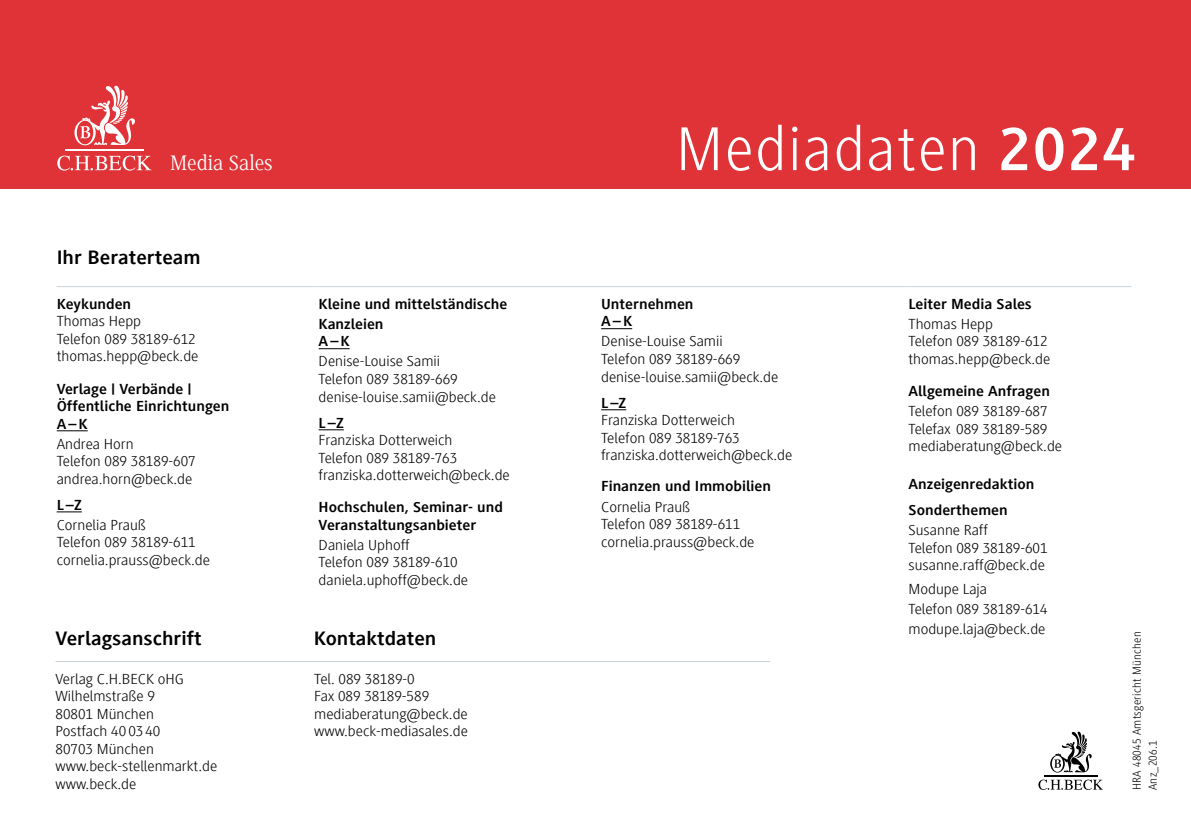
<style>
.page{position:relative;width:1191px;height:840px;background:#fff}
.page>*{position:absolute;margin:0;border:0;box-sizing:border-box;transform-origin:0 0}
.t1{font:300 64px "Generis Sans Com";letter-spacing:.03em;color:#fff}
.t2{font:21.6px "Generis Serif Com";color:#fff}
.t3{font:700 20px "Generis Sans Com";color:#000;scale:1.08 1}
.t4{font:300 15px/17.6px "Generis Sans Com";color:#000;scale:1.08 1}
.t5{font:700 15px/17.6px "Generis Sans Com";color:#000;scale:1.08 1}
.t6{font:300 12px/16px "Generis Sans Com";letter-spacing:.02em;color:#000}
.s1{font-weight:700}
</style>
<div class="page">
<div style="left:0;top:0;width:1191px;height:189px;background:#df3338"></div>
<svg style="left:1050px;top:731px;width:41px;height:41px"></svg>
<hr style="left:1044px;top:774px;width:53px;height:2px;background:#000">
<svg style="left:1038px;top:779px;width:65px;height:10px"></svg>
<svg style="left:74px;top:86px;width:61px;height:59px"></svg>
<hr style="left:66px;top:149px;width:78px;height:2px;background:#fff">
<svg style="left:57px;top:155px;width:95px;height:15px"></svg>
<hr style="left:56px;top:660px;width:258px;height:1px;background:#c8d3d9">
<hr style="left:314px;top:660px;width:456px;height:1px;background:#c8d3d9">
<hr style="left:57px;top:286px;width:262px;height:1px;background:#c8d3d9">
<hr style="left:319px;top:286px;width:282px;height:1px;background:#c8d3d9">
<hr style="left:601px;top:286px;width:307px;height:1px;background:#c8d3d9">
<hr style="left:908px;top:286px;width:223px;height:1px;background:#c8d3d9">
<hr style="left:57px;top:430px;width:31px;height:1px;background:#000">
<svg style="left:57px;top:511px;width:25px;height:1px"></svg>
<hr style="left:319px;top:348px;width:31px;height:1px;background:#000">
<svg style="left:319px;top:429px;width:25px;height:1px"></svg>
<hr style="left:601px;top:328px;width:31px;height:1px;background:#000">
<svg style="left:601px;top:409px;width:25px;height:1px"></svg>
<h2 class="t2" style="left:170px;top:151px;width:104px">Media Sales</h2>
<h3 class="t3" style="left:57px;top:246px;width:135px">Ihr Beraterteam</h3>
<p class="t5" style="left:57px;top:295px;width:70px">Keykunden</p>
<p class="t4" style="left:57px;top:313px;width:133px">Thomas Hepp<br>Telefon 089 38189-612 thomas.hepp@beck.de</p>
<p class="t5" style="left:57px;top:379px;width:161px">Verlage | Verbände |<br>Öffentliche Einrichtungen<br>A–K</p>
<p class="t4" style="left:57px;top:434px;width:130px">Andrea Horn<br>Telefon 089 38189-607 andrea.horn@beck.de</p>
<p class="t5" style="left:57px;top:495px;width:25px">L–Z</p>
<p class="t4" style="left:57px;top:515px;width:143px">Cornelia Prauß<br>Telefon 089 38189-611 cornelia.prauss@beck.de</p>
<p class="t5" style="left:319px;top:294px;width:176px;line-height:20px">Kleine und mittelständische<br>Kanzleien</p>
<p class="t5" style="left:319px;top:332px;width:30px">A–K</p>
<p class="t4" style="left:319px;top:352px;width:165px">Denise-Louise Samii<br>Telefon 089 38189-669 denise-louise.samii@beck.de</p>
<p class="t5" style="left:319px;top:413px;width:25px">L–Z</p>
<p class="t4" style="left:319px;top:431px;width:178px">Franziska Dotterweich<br>Telefon 089 38189-763 franziska.dotterweich@beck.de</p>
<p class="t5" style="left:319px;top:498px;width:172px">Hochschulen, Seminar- und<br>Veranstaltungsanbieter</p>
<p class="t4" style="left:319px;top:535px;width:140px">Daniela Uphoff<br>Telefon 089 38189-610 daniela.uphoff@beck.de</p>
<h3 class="t3" style="left:56px;top:626px;width:137px">Verlagsanschrift</h3>
<h3 class="t3" style="left:314px;top:626px;width:115px">Kontaktdaten</h3>
<p class="t4" style="left:56px;top:669px;width:151px">Verlag C.H.BECK oHG<br>Wilhelmstraße 9<br>80801 München<br>Postfach 40 03 40<br>80703 München www.beck-stellenmarkt.de www.beck.de</p>
<p class="t4" style="left:314px;top:669px;width:144px">Tel. 089 38189-0<br>Fax 089 38189-589 mediaberatung@beck.de www.beck-mediasales.de</p>
<h1 class="t1" style="left:676px;top:114px;width:461px">Mediadaten <span class="s1">2024</span></h1>
<p class="t5" style="left:601px;top:295px;width:87px">Unternehmen<br>A–K</p>
<p class="t4" style="left:601px;top:332px;width:165px">Denise-Louise Samii<br>Telefon 089 38189-669 denise-louise.samii@beck.de</p>
<p class="t5" style="left:601px;top:393px;width:25px">L–Z</p>
<p class="t4" style="left:601px;top:411px;width:178px">Franziska Dotterweich<br>Telefon 089 38189-763 franziska.dotterweich@beck.de</p>
<p class="t5" style="left:601px;top:477px;width:159px">Finanzen und Immobilien</p>
<p class="t4" style="left:601px;top:497px;width:143px">Cornelia Prauß<br>Telefon 089 38189-611 cornelia.prauss@beck.de</p>
<p class="t5" style="left:908px;top:295px;width:116px">Leiter Media Sales</p>
<p class="t4" style="left:908px;top:315px;width:133px">Thomas Hepp<br>Telefon 089 38189-612 thomas.hepp@beck.de</p>
<p class="t5" style="left:908px;top:382px;width:132px">Allgemeine Anfragen</p>
<p class="t4" style="left:908px;top:402px;width:144px">Telefon 089 38189-687<br>Telefax 089 38189-589 mediaberatung@beck.de</p>
<p class="t5" style="left:908px;top:471px;width:118px;line-height:26px">Anzeigenredaktion<br>Sonderthemen</p>
<p class="t4" style="left:908px;top:521px;width:130px">Susanne Raff<br>Telefon 089 38189-601 susanne.raff@beck.de</p>
<p class="t4" style="left:908px;top:579px;width:130px;line-height:20px">Modupe Laja<br>Telefon 089 38189-614 modupe.laja@beck.de</p>
<p class="t6" style="left:1128px;top:789px;width:160px;rotate:-90deg">HRA 48045 Amtsgericht München<br>Anz_206.1</p>
</div>
